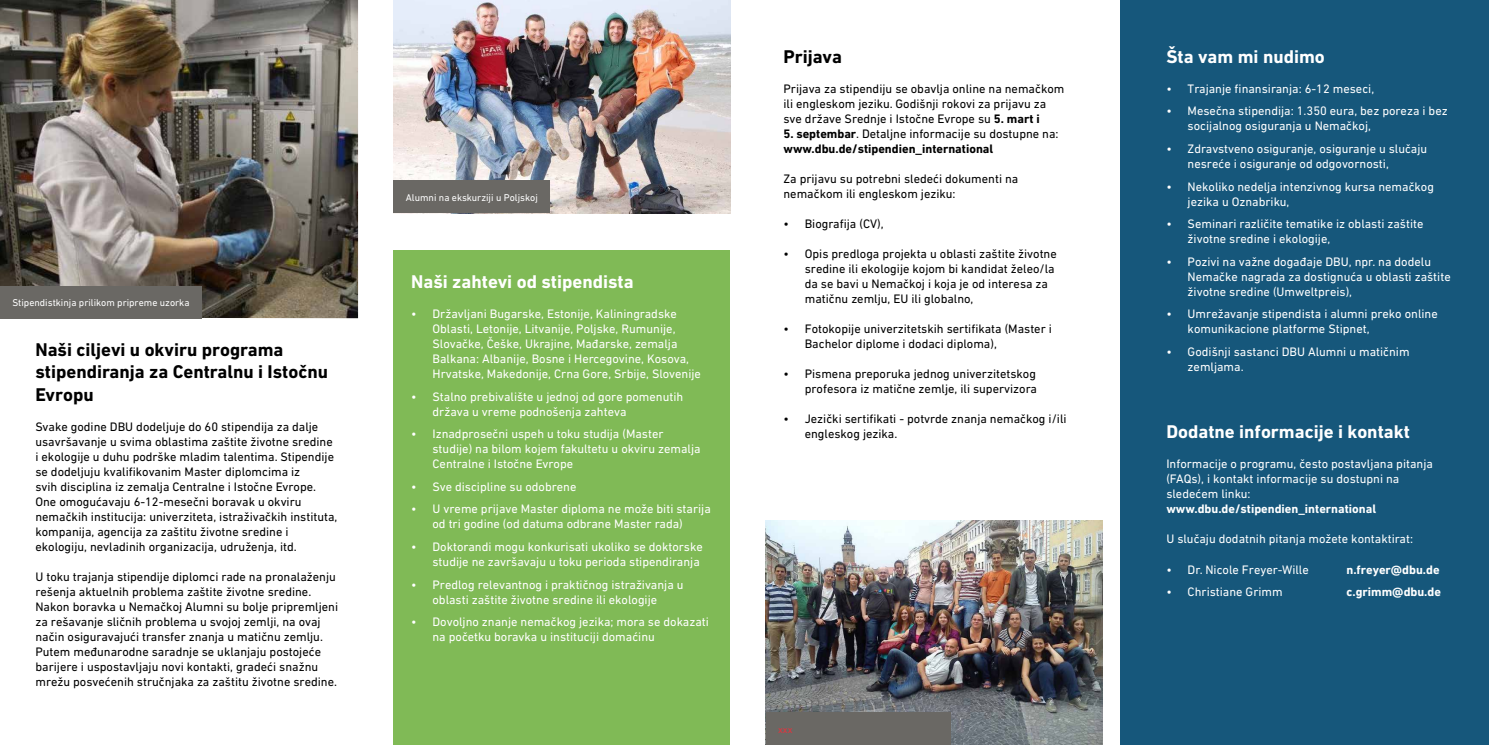
<style>
.page{position:relative;width:1489px;height:745px;background:#fff}
.page>*{position:absolute;margin:0;border:0;box-sizing:border-box;transform-origin:0 0}
.t1{font:700 18.75px/22.5px "DIN Next W1 G";color:#000}
.t2{font:700 18.75px "DIN Next W1 G";color:#fff}
.t3{font:12.5px/15px "DIN Next W1 G";color:#fff}
.t4{font:12.5px/15px "DIN Next W1 G";color:#000}
.t5{font:700 12.5px/15px "DIN Next W1 G";color:#000}
.t6{font:700 12.5px "DIN Next W1 G";color:#fff}
.t7{font:10px "DIN Next W1 G";color:#fff}
.t8{font:10px "DIN Next W1 G";color:#e5323d}
.s1{font-weight:700}
.s2{font-weight:400}
</style>
<div class="page">
<div style="left:393px;top:250px;width:337px;height:494px;background:#80ba56"></div>
<img style="left:0;top:0;width:358px;height:318px">
<img style="left:765px;top:520px;width:337px;height:224px">
<img style="left:393px;top:0;width:337px;height:213px">
<div style="left:393px;top:181px;width:157px;height:32px;background:#6a6864"></div>
<div style="left:765px;top:712px;width:185px;height:32px;background:#6a6864"></div>
<div style="left:1120px;top:0;width:368px;height:744px;background:#16577b"></div>
<div style="left:0;top:286px;width:202px;height:32px;background:#6a6864"></div>
<p class="t7" style="left:12px;top:296px;width:179px">Stipendistkinja prilikom pripreme uzorka</p>
<h1 class="t1" style="left:35px;top:338px;width:294px">Naši ciljevi u okviru programa stipendiranja za Centralnu i Istočnu<br>Evropu</h1>
<p class="t4" style="left:35px;top:418px;width:303px">Svake godine DBU dodeljuje do 60 stipendija za dalje usavršavanje u svima oblastima zaštite životne sredine i ekologije u duhu podrške mladim talentima. Stipendije se dodeljuju kvalifikovanim Master diplomcima iz<br>svih disciplina iz zemalja Centralne i Istočne Evrope.<br>One omogućavaju 6-12-mesečni boravak u okviru nemačkih institucija: univerziteta, istraživačkih instituta, kompanija, agencija za zaštitu životne sredine i ekologiju, nevladinih organizacija, udruženja, itd.</p>
<p class="t4" style="left:35px;top:568px;width:304px">U toku trajanja stipendije diplomci rade na pronalaženju rešenja aktuelnih problema zaštite životne sredine.<br>Nakon boravka u Nemačkoj Alumni su bolje pripremljeni za rešavanje sličnih problema u svojoj zemlji, na ovaj način osiguravajući transfer znanja u matičnu zemlju.<br>Putem međunarodne saradnje se uklanjaju postojeće barijere i uspostavljaju novi kontakti, gradeći snažnu mrežu posvećenih stručnjaka za zaštitu životne sredine.</p>
<p class="t7" style="left:406px;top:191px;width:133px">Alumni na ekskurziji u Poljskoj</p>
<h1 class="t2" style="left:411px;top:270px;width:224px">Naši zahtevi od stipendista</h1>
<p class="t3" style="left:432px;top:306px;width:270px;text-indent:-21px">• Državljani Bugarske, Estonije, Kaliningradske Oblasti, Letonije, Litvanije, Poljske, Rumunije, Slovačke, Češke, Ukrajine, Mađarske, zemalja Balkana: Albanije, Bosne i Hercegovine, Kosova, Hrvatske, Makedonije, Crna Gore, Srbije, Slovenije</p>
<p class="t3" style="left:432px;top:388px;width:252px;text-indent:-21px">• Stalno prebivalište u jednoj od gore pomenutih država u vreme podnošenja zahteva</p>
<p class="t3" style="left:432px;top:426px;width:269px;text-indent:-21px">• Iznadprosečni uspeh u toku studija (Master studije) na bilom kojem fakultetu u okviru zemalja<br>Centralne i Istočne Evrope</p>
<p class="t3" style="left:411px;top:478px;width:167px">• Sve discipline su odobrene</p>
<p class="t3" style="left:411px;top:501px;width:301px;text-align:center">• U vreme prijave Master diploma ne može biti starija od tri godine (od datuma odbrane Master rada)</p>
<p class="t3" style="left:411px;top:538px;width:293px;text-align:right">• Doktorandi mogu konkurisati ukoliko se doktorske studije ne završavaju u toku perioda stipendiranja</p>
<p class="t3" style="left:411px;top:576px;width:274px;text-align:center">• Predlog relevantnog i praktičnog istraživanja u oblasti zaštite životne sredine ili ekologije</p>
<p class="t3" style="left:432px;top:613px;width:278px;text-indent:-21px">• Dovoljno znanje nemačkog jezika; mora se dokazati na početku boravka u instituciji domaćinu</p>
<h1 class="t1" style="left:783px;top:45px;width:60px">Prijava</h1>
<p class="t4" style="left:783px;top:81px;width:282px">Prijava za stipendiju se obavlja online na nemačkom ili engleskom jeziku. Godišnji rokovi za prijavu za sve države Srednje i Istočne Evrope su <span class="s1">5. mart i</span></p>
<p class="t5" style="left:783px;top:126px;width:276px">5. septembar<span class="s2">. Detaljne informacije su dostupne na: </span>www.dbu.de/stipendien_international</p>
<p class="t4" style="left:783px;top:171px;width:236px">Za prijavu su potrebni sledeći dokumenti na nemačkom ili engleskom jeziku:</p>
<p class="t4" style="left:783px;top:216px;width:102px">• Biografija (CV),</p>
<p class="t4" style="left:804px;top:246px;width:253px;text-indent:-21px">• Opis predloga projekta u oblasti zaštite životne sredine ili ekologije kojom bi kandidat želeo/la da se bavi u Nemačkoj i koja je od interesa za matičnu zemlju, EU ili globalno,</p>
<p class="t4" style="left:804px;top:321px;width:249px;text-indent:-21px">• Fotokopije univerzitetskih sertifikata (Master i<br>Bachelor diplome i dodaci diploma),</p>
<p class="t4" style="left:783px;top:366px;width:255px;text-align:right">• Pismena preporuka jednog univerzitetskog profesora iz matične zemlje, ili supervizora</p>
<p class="t4" style="left:804px;top:411px;width:263px;text-indent:-21px">• Jezički sertifikati - potvrde znanja nemačkog i/ili engleskog jezika.</p>
<p class="t8" style="left:778px;top:723px;width:16px">xxx</p>
<h1 class="t2" style="left:1166px;top:45px;width:160px">Šta vam mi nudimo</h1>
<p class="t3" style="left:1166px;top:81px;width:209px">• Trajanje finansiranja: 6-12 meseci,</p>
<p class="t3" style="left:1187px;top:103px;width:261px;text-indent:-21px">• Mesečna stipendija: 1.350 eura, bez poreza i bez socijalnog osiguranja u Nemačkoj,</p>
<p class="t3" style="left:1187px;top:141px;width:241px;text-indent:-21px">• Zdravstveno osiguranje, osiguranje u slučaju nesreće i osiguranje od odgovornosti,</p>
<p class="t3" style="left:1187px;top:178px;width:248px;text-indent:-21px">• Nekoliko nedelja intenzivnog kursa nemačkog jezika u Oznabriku,</p>
<p class="t3" style="left:1187px;top:216px;width:237px;text-indent:-21px">• Seminari različite tematike iz oblasti zaštite životne sredine i ekologije,</p>
<p class="t3" style="left:1187px;top:253px;width:264px;text-indent:-21px">• Pozivi na važne događaje DBU, npr. na dodelu<br>Nemačke nagrada za dostignuća u oblasti zaštite životne sredine (Umweltpreis),</p>
<p class="t3" style="left:1187px;top:306px;width:252px;text-indent:-21px">• Umrežavanje stipendista i alumni preko online komunikacione platforme Stipnet,</p>
<p class="t3" style="left:1187px;top:343px;width:223px;text-indent:-21px">• Godišnji sastanci DBU Alumni u matičnim zemljama.</p>
<h1 class="t2" style="left:1166px;top:420px;width:245px">Dodatne informacije i kontakt</h1>
<p class="t3" style="left:1166px;top:456px;width:268px">Informacije o programu, često postavljana pitanja (FAQs), i kontakt informacije su dostupni na sledećem linku:</p>
<p class="t6" style="left:1166px;top:501px;width:211px">www.dbu.de/stipendien_international</p>
<p class="t3" style="left:1166px;top:531px;width:248px">U slučaju dodatnih pitanja možete kontaktirat:</p>
<p class="t3" style="left:1166px;top:561px;width:144px">• Dr. Nicole Freyer-Wille</p>
<p class="t6" style="left:1346px;top:561px;width:95px">n.freyer@dbu.de</p>
<p class="t3" style="left:1166px;top:583px;width:118px">• Christiane Grimm</p>
<p class="t6" style="left:1346px;top:584px;width:96px">c.grimm@dbu.de</p>
</div>
